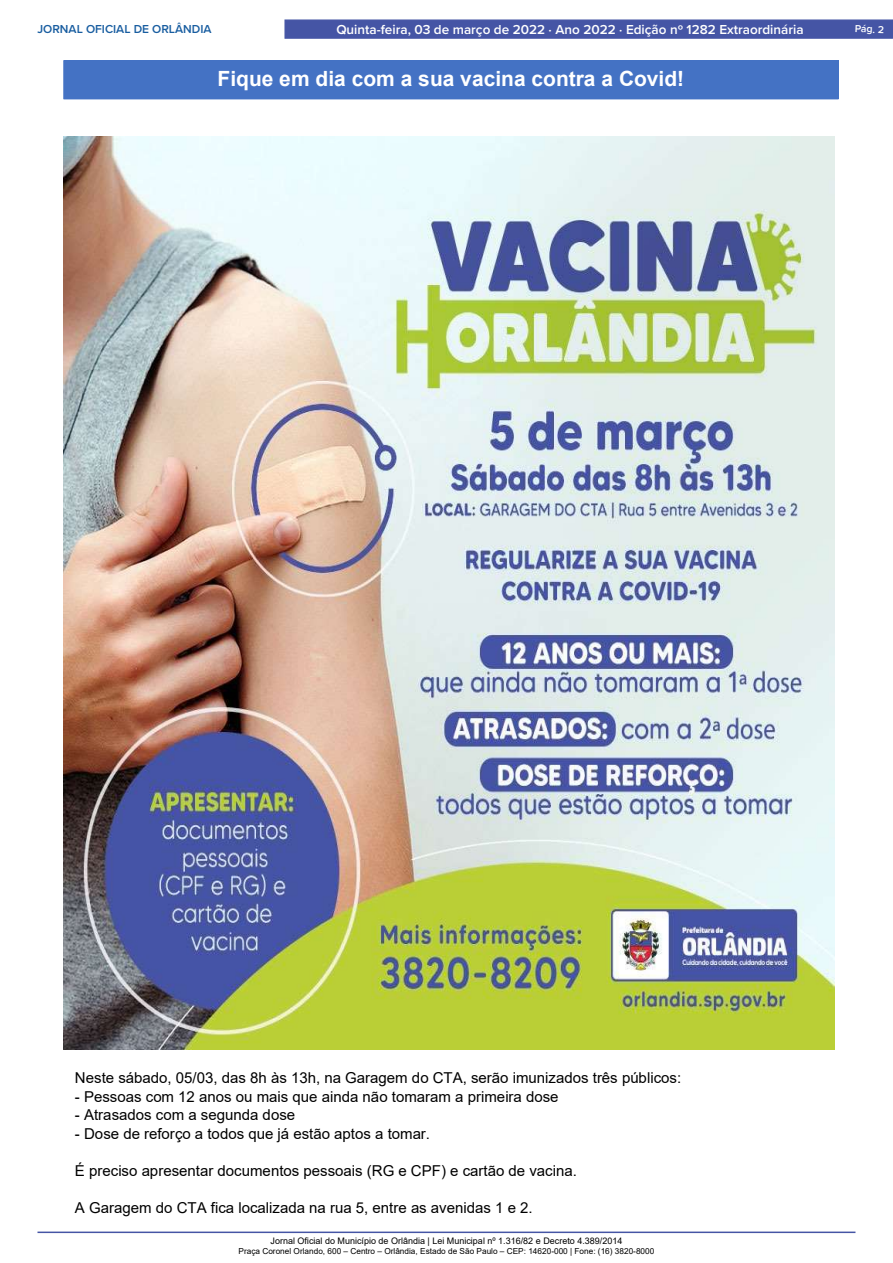
<style>
.page{position:relative;width:893px;height:1263px;background:#fff}
.page>*{position:absolute;margin:0;border:0;box-sizing:border-box;transform-origin:0 0}
.t1{font:700 21px "Arial";color:#fff}
.t2{font:15px "Arial";color:#000}
.t3{font:600 13.5px "Proxima Nova";color:#fff}
.t4{font:600 12px "Proxima Nova";color:#185da0}
.t5{font:600 10.5px "Proxima Nova";color:#fff}
.t6{font:9px "Arial";color:#000}
.t7{font:8.25px "Arial";color:#000}
</style>
<div class="page">
<hr style="left:38px;top:1231px;width:817px;height:2px;background:#4555a5">
<div style="left:284px;top:19px;width:609px;height:20px;background:#4555a5;border:1px solid #4555a5"></div>
<img style="left:64px;top:137px;width:770px;height:912px">
<div style="left:64px;top:61px;width:774px;height:38px;background:#4472c4"></div>
<div style="left:63px;top:60px;width:776px;height:39px;border:1px solid #4472c4"></div>
<p class="t4" style="left:38px;top:20px;width:176px">JORNAL OFICIAL DE ORLÂNDIA</p>
<p class="t3" style="left:336px;top:19px;width:469px">Quinta-feira, 03 de março de 2022 ⋅ Ano 2022 ⋅ Edição nº 1282 Extraordinária</p>
<p class="t5" style="left:855px;top:21px;width:31px;rotate:2deg">Pág. 2</p>
<p class="t1" style="left:218px;top:64px;width:468px">Fique em dia com a sua vacina contra a Covid!</p>
<p class="t2" style="left:75px;top:1067px;width:608px">Neste sábado, 05/03, das 8h às 13h, na Garagem do CTA, serão imunizados três públicos:</p>
<p class="t2" style="left:75px;top:1086px;width:485px">- Pessoas com 12 anos ou mais que ainda não tomaram a primeira dose</p>
<p class="t2" style="left:75px;top:1104px;width:222px">- Atrasados com a segunda dose</p>
<p class="t2" style="left:75px;top:1123px;width:357px">- Dose de reforço a todos que já estão aptos a tomar.</p>
<p class="t2" style="left:75px;top:1160px;width:503px">É preciso apresentar documentos pessoais (RG e CPF) e cartão de vacina.</p>
<p class="t2" style="left:75px;top:1197px;width:459px">A Garagem do CTA fica localizada na rua 5, entre as avenidas 1 e 2.</p>
<p class="t6" style="left:271px;top:1235px;width:353px">Jornal Oficial do Município de Orlândia | Lei Municipal nº 1.316/82 e Decreto 4.389/2014</p>
<p class="t7" style="left:239px;top:1245px;width:417px">Praça Coronel Orlando, 600 – Centro – Orlândia, Estado de São Paulo – CEP: 14620-000 | Fone: (16) 3820-8000</p>
</div>
